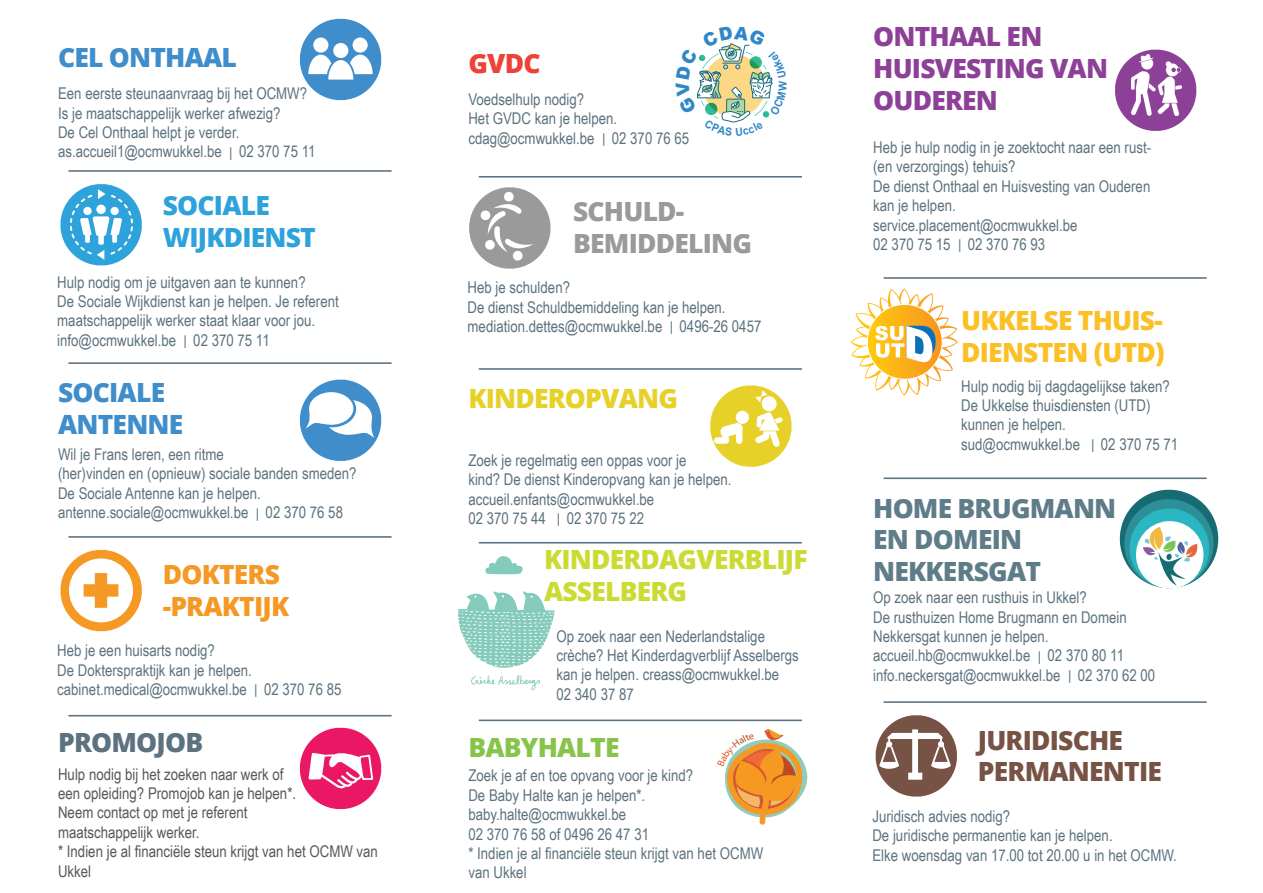
<style>
.page{position:relative;width:1263px;height:893px;background:#fff}
.page>*{position:absolute;margin:0;border:0;box-sizing:border-box;transform-origin:0 0}
.t1{font:800 26.4px/31.8px "Open Sans";letter-spacing:-.03em;color:#8d4097}
.t2{font:800 26.4px/31.8px "Open Sans";letter-spacing:-.03em;color:#5f7c89}
.t3{font:800 26.4px/31.8px "Open Sans";letter-spacing:-.03em;color:#ccdb34}
.t4{font:800 26.4px/31.8px "Open Sans";letter-spacing:-.03em;color:#fbc026}
.t5{font:800 26.4px/31.8px "Open Sans";letter-spacing:-.03em;color:#3f8dcb}
.t6{font:800 26.4px/31.8px "Open Sans";letter-spacing:-.03em;color:#775346}
.t7{font:800 26.4px/31.8px "Open Sans";letter-spacing:-.03em;color:#9a9a9b}
.t8{font:800 26.4px/31.8px "Open Sans";letter-spacing:-.03em;color:#2da2db}
.t9{font:800 26.4px/31.8px "Open Sans";letter-spacing:-.03em;color:#f69824}
.t10{font:800 26.4px "Open Sans";letter-spacing:-.03em;color:#e7d129}
.t11{font:800 26.4px "Open Sans";letter-spacing:-.03em;color:#88c44a}
.t12{font:800 26.4px "Open Sans";letter-spacing:-.03em;color:#5c727f}
.t13{font:800 26.4px "Open Sans";color:#ed4237}
.t14{font:16.2px/19.4px "Arial Narrow";color:#5c727f}
.t15{font:16.2px/19.4px "Arial Narrow";color:#57585a}
.s1{font-family:"Arial";font-size:13.2px}
</style>
<div class="page">
<hr style="left:479px;top:176px;width:323px;height:2px;background:#5a717f">
<hr style="left:479px;top:368px;width:323px;height:2px;background:#5a717f">
<hr style="left:479px;top:542px;width:323px;height:1px;background:#5a717f">
<hr style="left:479px;top:720px;width:323px;height:1px;background:#5a717f">
<svg style="left:710px;top:385px;width:82px;height:82px"></svg>
<hr style="left:883px;top:277px;width:324px;height:2px;background:#5a717f">
<hr style="left:883px;top:477px;width:324px;height:2px;background:#5a717f">
<hr style="left:883px;top:701px;width:324px;height:2px;background:#5a717f">
<svg style="left:1115px;top:49px;width:82px;height:82px"></svg>
<img style="left:1131px;top:55px;width:51px;height:61px">
<svg style="left:875px;top:715px;width:82px;height:82px"></svg>
<svg style="left:850px;top:288px;width:108px;height:108px"></svg>
<svg style="left:485px;top:556px;width:38px;height:18px"></svg>
<svg style="left:458px;top:591px;width:97px;height:77px"></svg>
<svg style="left:471px;top:675px;width:69px;height:16px"></svg>
<svg style="left:1119px;top:489px;width:100px;height:100px"></svg>
<hr style="left:68px;top:170px;width:324px;height:2px;background:#5a717f">
<hr style="left:68px;top:362px;width:324px;height:2px;background:#5a717f">
<hr style="left:68px;top:536px;width:324px;height:2px;background:#5a717f">
<svg style="left:299px;top:18px;width:83px;height:83px"></svg>
<svg style="left:60px;top:184px;width:82px;height:82px"></svg>
<svg style="left:299px;top:379px;width:83px;height:82px"></svg>
<hr style="left:68px;top:715px;width:324px;height:1px;background:#5a717f">
<svg style="left:60px;top:549px;width:82px;height:83px"></svg>
<svg style="left:299px;top:727px;width:83px;height:83px"></svg>
<svg style="left:469px;top:187px;width:82px;height:82px"></svg>
<svg style="left:697px;top:43px;width:76px;height:80px"></svg>
<svg style="left:725px;top:729px;width:83px;height:96px"></svg>
<p class="t5" style="left:58px;top:40px;width:180px">CEL ONTHAAL</p>
<p class="t14" style="left:58px;top:83px;width:259px">Een eerste steunaanvraag bij het OCMW?<br>Is je maatschappelijk werker afwezig?<br>De Cel Onthaal helpt je verder. as.accueil1@ocmwukkel.be <span class="s1">|</span> 02 370 75 11</p>
<p class="t8" style="left:163px;top:189px;width:155px">SOCIALE<br>WIJKDIENST</p>
<p class="t14" style="left:57px;top:272px;width:283px">Hulp nodig om je uitgaven aan te kunnen?<br>De Sociale Wijkdienst kan je helpen. Je referent maatschappelijk werker staat klaar voor jou. info@ocmwukkel.be <span class="s1">|</span> 02 370 75 11</p>
<p class="t5" style="left:58px;top:376px;width:127px">SOCIALE<br>ANTENNE</p>
<p class="t14" style="left:58px;top:444px;width:300px">Wil je Frans leren, een ritme<br>(her)vinden en (opnieuw) sociale banden smeden?<br>De Sociale Antenne kan je helpen. antenne.sociale@ocmwukkel.be <span class="s1">|</span> 02 370 76 58</p>
<p class="t9" style="left:163px;top:557px;width:128px">DOKTERS -PRAKTIJK</p>
<p class="t14" style="left:57px;top:640px;width:286px">Heb je een huisarts nodig?<br>De Dokterspraktijk kan je helpen. cabinet.medical@ocmwukkel.be <span class="s1">|</span> 02 370 76 85</p>
<p class="t12" style="left:58px;top:723px;width:147px">PROMOJOB</p>
<p class="t15" style="left:58px;top:764px;width:321px">Hulp nodig bij het zoeken naar werk of<br>een opleiding? Promojob kan je helpen*.<br>Neem contact op met je referent<br>maatschappelijk werker.<br>* Indien je al financiële steun krijgt van het OCMW van<br>Ukkel</p>
<p class="t13" style="left:468px;top:43px;width:74px">GVDC</p>
<p class="t14" style="left:468px;top:89px;width:222px">Voedselhulp nodig?<br>Het GVDC kan je helpen. cdag@ocmwukkel.be <span class="s1">|</span> 02 370 76 65</p>
<p class="t7" style="left:573px;top:194px;width:180px">SCHULD-<br>BEMIDDELING</p>
<p class="t14" style="left:468px;top:277px;width:295px">Heb je schulden?<br>De dienst Schuldbemiddeling kan je helpen. mediation.dettes@ocmwukkel.be <span class="s1">|</span> 0496-26 0457</p>
<p class="t10" style="left:468px;top:379px;width:211px">KINDEROPVANG</p>
<p class="t14" style="left:468px;top:450px;width:265px">Zoek je regelmatig een oppas voor je<br>kind? De dienst Kinderopvang kan je helpen. accueil.enfants@ocmwukkel.be<br>02 370 75 44 <span class="s1">|</span> 02 370 75 22</p>
<p class="t3" style="left:544px;top:542px;width:265px">KINDERDAGVERBLIJF<br>ASSELBERG</p>
<p class="t14" style="left:556px;top:626px;width:244px">Op zoek naar een Nederlandstalige crèche? Het Kinderdagverblijf Asselbergs kan je helpen. creass@ocmwukkel.be<br>02 340 37 87</p>
<p class="t11" style="left:468px;top:727px;width:153px">BABYHALTE</p>
<p class="t14" style="left:468px;top:765px;width:296px">Zoek je af en toe opvang voor je kind?<br>De Baby Halte kan je helpen*. baby.halte@ocmwukkel.be<br>02 370 76 58 of 0496 26 47 31<br>* Indien je al financiële steun krijgt van het OCMW van Ukkel</p>
<p class="t1" style="left:873px;top:20px;width:236px">ONTHAAL EN<br>HUISVESTING VAN<br>OUDEREN</p>
<p class="t14" style="left:873px;top:137px;width:279px">Heb je hulp nodig in je zoektocht naar een rust-(en verzorgings) tehuis?<br>De dienst Onthaal en Huisvesting van Ouderen kan je helpen. service.placement@ocmwukkel.be<br>02 370 75 15 <span class="s1">|</span> 02 370 76 93</p>
<p class="t4" style="left:961px;top:303px;width:205px">UKKELSE THUIS-<br>DIENSTEN (UTD)</p>
<p class="t14" style="left:961px;top:376px;width:219px">Hulp nodig bij dagdagelijkse taken?<br>De Ukkelse thuisdiensten (UTD) kunnen je helpen. sud@ocmwukkel.be <span class="s1">|</span> 02 370 75 71</p>
<p class="t2" style="left:873px;top:491px;width:245px">HOME BRUGMANN<br>EN DOMEIN<br>NEKKERSGAT</p>
<p class="t14" style="left:873px;top:587px;width:284px">Op zoek naar een rusthuis in Ukkel?<br>De rusthuizen Home Brugmann en Domein Nekkersgat kunnen je helpen. accueil.hb@ocmwukkel.be <span class="s1">|</span> 02 370 80 11 info.neckersgat@ocmwukkel.be <span class="s1">|</span> 02 370 62 00</p>
<p class="t6" style="left:978px;top:723px;width:186px">JURIDISCHE<br>PERMANENTIE</p>
<p class="t14" style="left:872px;top:806px;width:306px">Juridisch advies nodig?<br>De juridische permanentie kan je helpen.<br>Elke woensdag van 17.00 tot 20.00 u in het OCMW.</p>
</div>
